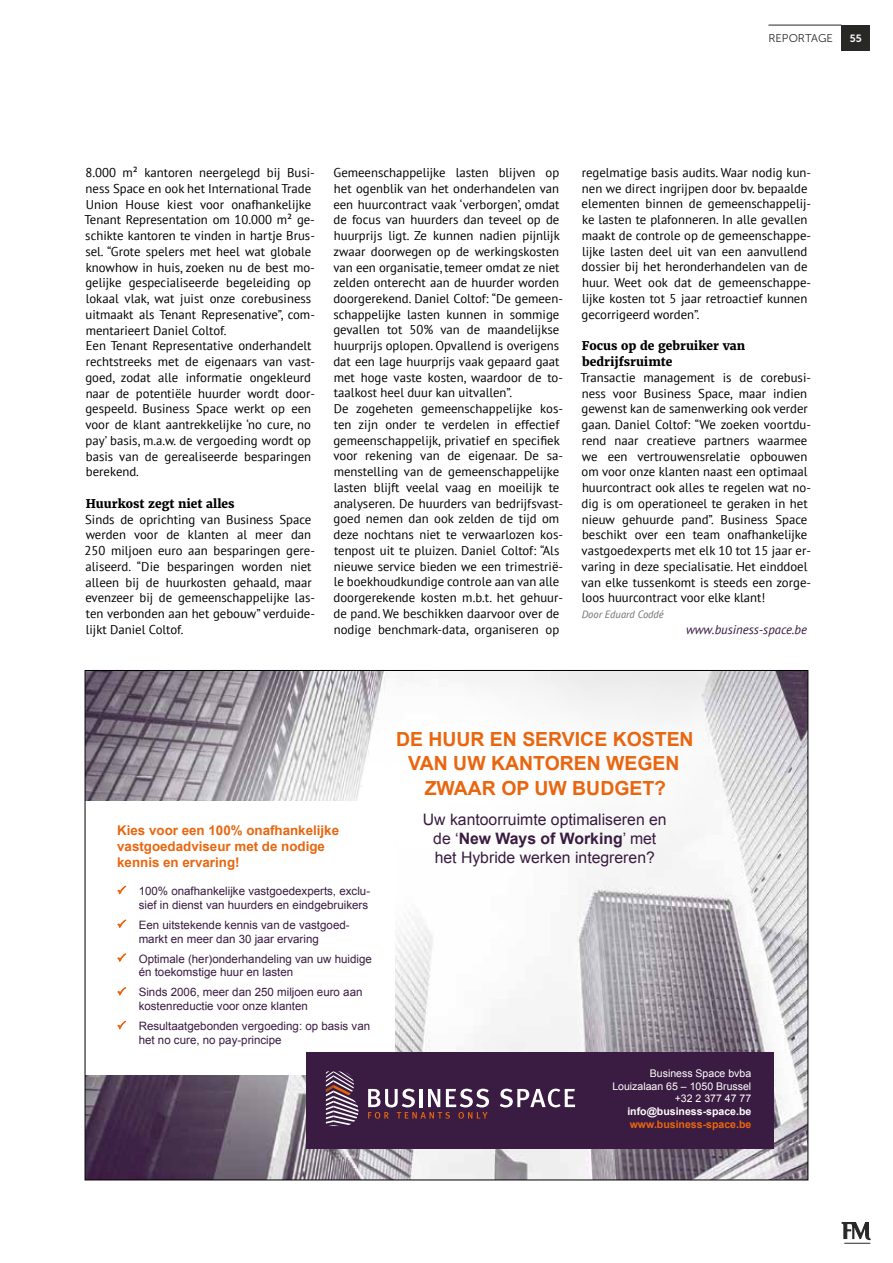
<style>
.page{position:relative;width:893px;height:1263px;background:#fff}
.page>*{position:absolute;margin:0;border:0;box-sizing:border-box;transform-origin:0 0}
.t1{font:700 19.5px/23.2px "Arial";color:#e9660f;text-align:center}
.t2{font:15.75px/18.9px "Arial";color:#3a1b41;text-align:center}
.t3{font:700 13.35px/16px "Arial";color:#e9660f}
.t4{font:12.75px/15.8px "PT Sans";color:#000}
.t5{font:italic 12.75px "PT Sans";color:#391941}
.t6{font:800 12px/15.8px "Merriweather";color:#000}
.t7{font:11.55px/13.8px "Arial";color:#3a1b41}
.t8{font:11.25px "Museo Sans 300";color:#282827}
.t9{font:10.5px/12.6px "Arial";color:#fff;text-align:right}
.t10{font:700 10.5px "Arial";color:#fff}
.t11{font:700 10.5px "Arial";color:#e9660f}
.t12{font:italic 10.5px "PT Sans";color:#706f6f}
.t13{font:10.5px "Museo Sans 700";color:#fff}
.s1{font-weight:700}
</style>
<div class="page">
<svg style="left:842px;top:1222px;width:28px;height:22px"></svg>
<img style="left:87px;top:672px;width:719px;height:506px">
<div style="left:85px;top:801px;width:310px;height:274px;background:#fff"></div>
<div style="left:306px;top:1052px;width:467px;height:96px;background:#3a1b41"></div>
<svg style="left:368px;top:1089px;width:121px;height:30px"></svg>
<svg style="left:500px;top:1088px;width:75px;height:19px"></svg>
<svg style="left:326px;top:1071px;width:32px;height:55px"></svg>
<img style="left:344px;top:679px;width:361px;height:84px">
<img style="left:705px;top:679px;width:40px;height:169px">
<img style="left:344px;top:763px;width:241px;height:43px">
<img style="left:585px;top:763px;width:120px;height:85px">
<img style="left:395px;top:806px;width:190px;height:42px">
<img style="left:344px;top:801px;width:51px;height:5px">
<div style="left:841px;top:25px;width:29px;height:25px;background:#282827"></div>
<hr style="left:768px;top:25px;width:73px;height:1px;background:#282827">
<p class="t8" style="left:768px;top:32px;width:66px">REPORTAGE</p>
<p class="t13" style="left:850px;top:32px;width:13px">55</p>
<p class="t4" style="left:84px;top:164px;width:232px">8.000 m² kantoren neergelegd bij Busi&shy;ness Space en ook het International Trade Union House kiest voor onafhankelijke Tenant Representation om 10.000 m² ge&shy;schikte kantoren te vinden in hartje Brus&shy;sel. “Grote spelers met heel wat globale knowhow in huis, zoeken nu de best mo&shy;gelijke gespecialiseerde begeleiding op lokaal vlak, wat juist onze corebusiness uitmaakt als Tenant Represenative”, com&shy;mentarieert Daniel Coltof.<br>Een Tenant Representative onderhandelt rechtstreeks met de eigenaars van vast&shy;goed, zodat alle informatie ongekleurd naar de potentiële huurder wordt door&shy;gespeeld. Business Space werkt op een voor de klant aantrekkelijke ‘no cure, no pay’ basis, m.a.w. de vergoeding wordt op basis van de gerealiseerde besparingen berekend.</p>
<p class="t6" style="left:86px;top:495px;width:150px">Huurkost zegt niet alles</p>
<p class="t4" style="left:85px;top:511px;width:232px">Sinds de oprichting van Business Space werden voor de klanten al meer dan 250 miljoen euro aan besparingen gere&shy;aliseerd. “Die besparingen worden niet alleen bij de huurkosten gehaald, maar evenzeer bij de gemeenschappelijke las&shy;ten verbonden aan het gebouw” verduide&shy;lijkt Daniel Coltof.</p>
<p class="t4" style="left:333px;top:164px;width:231px">Gemeenschappelijke lasten blijven op het ogenblik van het onderhandelen van een huurcontract vaak ‘verborgen’, omdat de focus van huurders dan teveel op de huurprijs ligt. Ze kunnen nadien pijnlijk zwaar doorwegen op de werkingskosten van een organisatie, temeer omdat ze niet zelden onterecht aan de huurder worden doorgerekend. Daniel Coltof: “De gemeen&shy;schappelijke lasten kunnen in sommige gevallen tot 50% van de maandelijkse huurprijs oplopen. Opvallend is overigens dat een lage huurprijs vaak gepaard gaat met hoge vaste kosten, waardoor de to&shy;taalkost heel duur kan uitvallen”.<br>De zogeheten gemeenschappelijke kos&shy;ten zijn onder te verdelen in effectief gemeenschappelijk, privatief en specifiek voor rekening van de eigenaar. De sa&shy;menstelling van de gemeenschappelijke lasten blijft veelal vaag en moeilijk te analyseren. De huurders van bedrijfsvast&shy;goed nemen dan ook zelden de tijd om deze nochtans niet te verwaarlozen kos&shy;tenpost uit te pluizen. Daniel Coltof: “Als nieuwe service bieden we een trimestrië&shy;le boekhoudkundige controle aan van alle doorgerekende kosten m.b.t. het gehuur&shy;de pand. We beschikken daarvoor over de nodige benchmark-data, organiseren op</p>
<p class="t4" style="left:582px;top:164px;width:231px">regelmatige basis audits. Waar nodig kun&shy;nen we direct ingrijpen door bv. bepaalde elementen binnen de gemeenschappelij&shy;ke lasten te plafonneren. In alle gevallen maakt de controle op de gemeenschappe&shy;lijke lasten deel uit van een aanvullend dossier bij het heronderhandelen van de huur. Weet ook dat de gemeenschappe&shy;lijke kosten tot 5 jaar retroactief kunnen gecorrigeerd worden”.</p>
<p class="t6" style="left:582px;top:338px;width:165px">Focus op de gebruiker van bedrijfsruimte</p>
<p class="t4" style="left:581px;top:369px;width:232px">Transactie management is de corebusi&shy;ness voor Business Space, maar indien gewenst kan de samenwerking ook verder gaan. Daniel Coltof: “We zoeken voortdu&shy;rend naar creatieve partners waarmee we een vertrouwensrelatie opbouwen om voor onze klanten naast een optimaal huurcontract ook alles te regelen wat no&shy;dig is om operationeel te geraken in het nieuw gehuurde pand”. Business Space beschikt over een team onafhankelijke vastgoedexperts met elk 10 tot 15 jaar er&shy;varing in deze specialisatie. Het einddoel van elke tussenkomt is steeds een zorge&shy;loos huurcontract voor elke klant!</p>
<p class="t12" style="left:582px;top:608px;width:84px">Door Eduard Coddé</p>
<p class="t5" style="left:686px;top:621px;width:122px">www.business-space.be</p>
<p class="t3" style="left:117px;top:822px;width:223px">Kies voor een 100% onafhankelijke vastgoedadviseur met de nodige kennis en ervaring!</p>
<p class="t7" style="left:139px;top:884px;width:233px">100% onafhankelijke vastgoedexperts, exclu&shy;sief in dienst van huurders en eindgebruikers</p>
<p class="t7" style="left:139px;top:918px;width:212px">Een uitstekende kennis van de vastgoed&shy;markt en meer dan 30 jaar ervaring</p>
<p class="t7" style="left:139px;top:952px;width:235px">Optimale (her)onderhandeling van uw huidige én toekomstige huur en lasten</p>
<p class="t7" style="left:139px;top:985px;width:225px">Sinds 2006, meer dan 250 miljoen euro aan kostenreductie voor onze klanten</p>
<p class="t7" style="left:139px;top:1019px;width:233px">Resultaatgebonden vergoeding: op basis van het no cure, no pay-principe</p>
<h1 class="t1" style="left:396px;top:728px;width:299px">DE HUUR EN SERVICE KOSTEN<br>VAN UW KANTOREN WEGEN</h1>
<h1 class="t1" style="left:425px;top:777px;width:243px">ZWAAR OP UW BUDGET?</h1>
<p class="t2" style="left:423px;top:811px;width:245px">Uw kantoorruimte optimaliseren en de ‘<span class="s1">New Ways of Working</span>’ met het Hybride werken integreren?</p>
<p class="t9" style="left:612px;top:1067px;width:140px">Business Space bvba<br>Louizalaan 65 – 1050 Brussel +32 2 377 47 77</p>
<p class="t10" style="left:627px;top:1104px;width:125px">info@business-space.be</p>
<p class="t11" style="left:630px;top:1117px;width:123px">www.business-space.be</p>
</div>
